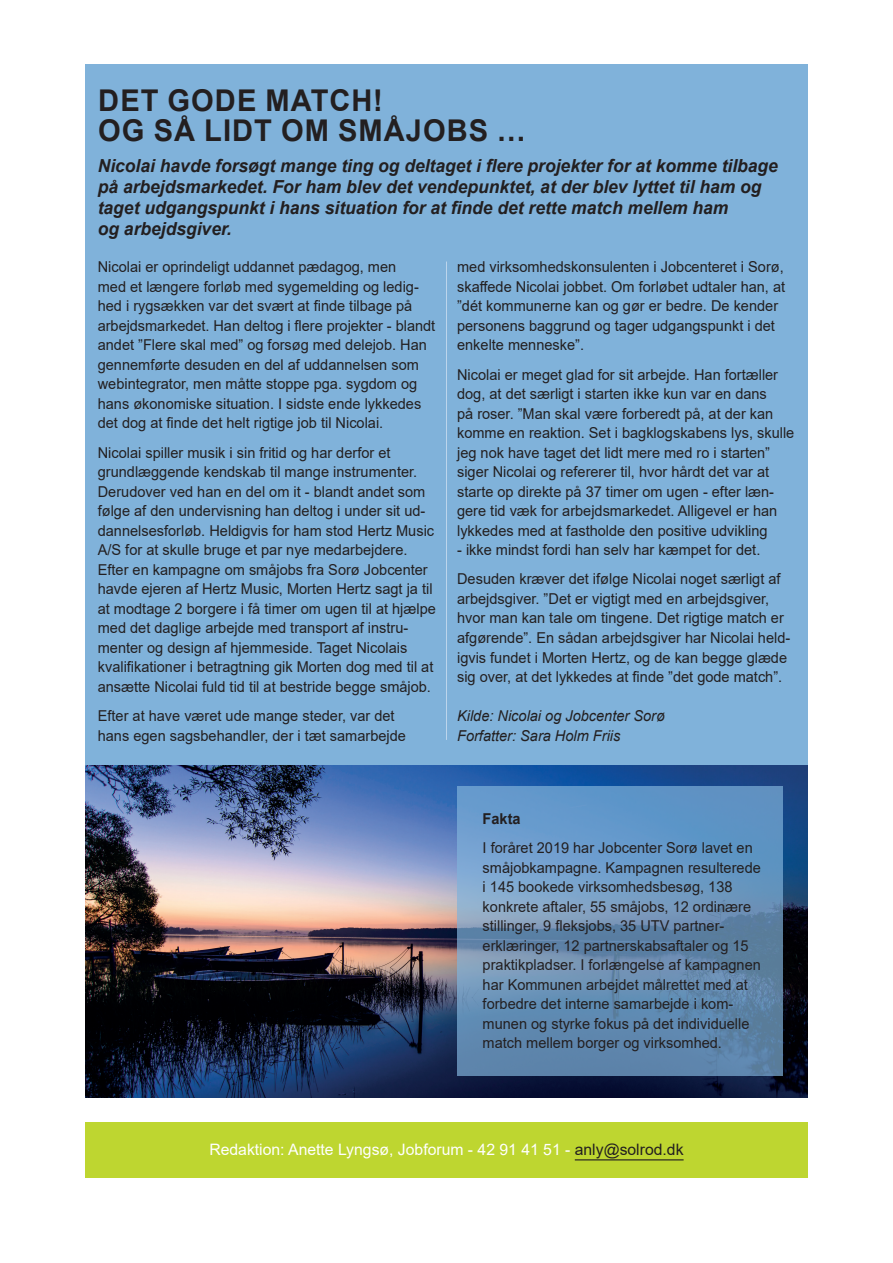
<style>
.page{position:relative;width:893px;height:1263px;background:#fff}
.page>*{position:absolute;margin:0;border:0;box-sizing:border-box;transform-origin:0 0}
.Overskrift_-_SORT{font:700 30px/30px "Arial";letter-spacing:.035em;color:#231f20}
.Underoverskift_-_SOR{font:italic 700 18px/21px "Arial";color:#231f20}
.t1{font:15.75px "Arial";color:#fff}
.Brødtekst_-_SORT{font:15px/19.5px "Arial";color:#231f20}
.Kildeangivelse_-_SOR{font:italic 15px "Arial";color:#231f20}
.Mellemrubrik_-_SORT{font:700 15px "Arial";color:#231f20}
.s1{color:#231f20}
</style>
<div class="page">
<div style="left:85px;top:64px;width:723px;height:185px;background:#80b2da"></div>
<div style="left:85px;top:249px;width:723px;height:516px;background:#80b2da"></div>
<img style="left:85px;top:765px;width:723px;height:332px">
<hr style="left:446px;top:261px;width:1px;height:479px;background:#bcd5ec">
<svg style="left:457px;top:787px;width:325px;height:289px;background:#6791b9"></svg>
<div style="left:85px;top:1123px;width:723px;height:55px;background:#bed630"></div>
<hr style="left:575px;top:1159px;width:109px;height:1px;background:#231f20">
<p class="Overskrift_-_SORT" style="left:98px;top:86px;width:429px">DET GODE MATCH!<br>OG SÅ LIDT OM SMÅJOBS …</p>
<p class="Underoverskift_-_SOR" style="left:98px;top:156px;width:682px">Nicolai havde forsøgt mange ting og deltaget i flere projekter for at komme tilbage på arbejdsmarkedet. For ham blev det vendepunktet, at der blev lyttet til ham og taget udgangspunkt i hans situation for at finde det rette match mellem ham<br>og arbejdsgiver.</p>
<p class="Brødtekst_-_SORT" style="left:98px;top:257px;width:339px">Nicolai er oprindeligt uddannet pædagog, men<br>med et længere forløb med sygemelding og ledig&shy;hed i rygsækken var det svært at finde tilbage på arbejdsmarkedet. Han deltog i flere projekter - blandt andet ”Flere skal med” og forsøg med delejob. Han gennemførte desuden en del af uddannelsen som webintegrator, men måtte stoppe pga. sygdom og hans økonomiske situation. I sidste ende lykkedes det dog at finde det helt rigtige job til Nicolai.</p>
<p class="Brødtekst_-_SORT" style="left:98px;top:443px;width:340px">Nicolai spiller musik i sin fritid og har derfor et grundlæggende kendskab til mange instrumenter.<br>Derudover ved han en del om it - blandt andet som følge af den undervisning han deltog i under sit ud&shy;dannelsesforløb. Heldigvis for ham stod Hertz Music A/S for at skulle bruge et par nye medarbejdere.<br>Efter en kampagne om småjobs fra Sorø Jobcenter havde ejeren af Hertz Music, Morten Hertz sagt ja til at modtage 2 borgere i få timer om ugen til at hjælpe med det daglige arbejde med transport af instru&shy;menter og design af hjemmeside. Taget Nicolais kvalifikationer i betragtning gik Morten dog med til at ansætte Nicolai fuld tid til at bestride begge småjob.</p>
<p class="Brødtekst_-_SORT" style="left:98px;top:706px;width:310px">Efter at have været ude mange steder, var det hans egen sagsbehandler, der i tæt samarbejde</p>
<p class="Brødtekst_-_SORT" style="left:457px;top:257px;width:330px">med virksomhedskonsulenten i Jobcenteret i Sorø, skaffede Nicolai jobbet. Om forløbet udtaler han, at ”dét kommunerne kan og gør er bedre. De kender personens baggrund og tager udgangspunkt i det enkelte menneske”.</p>
<p class="Brødtekst_-_SORT" style="left:457px;top:365px;width:339px">Nicolai er meget glad for sit arbejde. Han fortæller dog, at det særligt i starten ikke kun var en dans<br>på roser. ”Man skal være forberedt på, at der kan komme en reaktion. Set i bagklogskabens lys, skulle jeg nok have taget det lidt mere med ro i starten” siger Nicolai og refererer til, hvor hårdt det var at starte op direkte på 37 timer om ugen - efter læn&shy;gere tid væk for arbejdsmarkedet. Alligevel er han lykkedes med at fastholde den positive udvikling</p>
<p class="Brødtekst_-_SORT" style="left:457px;top:540px;width:305px">- ikke mindst fordi han selv har kæmpet for det.</p>
<p class="Brødtekst_-_SORT" style="left:457px;top:569px;width:335px">Desuden kræver det ifølge Nicolai noget særligt af arbejdsgiver. ”Det er vigtigt med en arbejdsgiver, hvor man kan tale om tingene. Det rigtige match er afgørende”. En sådan arbejdsgiver har Nicolai held&shy;igvis fundet i Morten Hertz, og de kan begge glæde sig over, at det lykkedes at finde ”det gode match”.</p>
<p class="Kildeangivelse_-_SOR" style="left:457px;top:706px;width:209px">Kilde: Nicolai og Jobcenter Sorø</p>
<p class="Kildeangivelse_-_SOR" style="left:457px;top:725px;width:165px">Forfatter: Sara Holm Friis</p>
<p class="Mellemrubrik_-_SORT" style="left:483px;top:808px;width:40px">Fakta</p>
<p class="Brødtekst_-_SORT" style="left:483px;top:838px;width:280px">I foråret 2019 har Jobcenter Sorø lavet en småjobkampagne. Kampagnen resulterede i 145 bookede virksomhedsbesøg, 138 konkrete aftaler, 55 småjobs, 12 ordinære stillinger, 9 fleksjobs, 35 UTV partner&shy;erklæringer, 12 partnerskabsaftaler og 15 praktikpladser. I forlængelse af kampagnen har Kommunen arbejdet målrettet med at forbedre det interne samarbejde i kom&shy;munen og styrke fokus på det individuelle match mellem borger og virksomhed.</p>
<p class="t1" style="left:209px;top:1139px;width:476px">Redaktion: Anette Lyngsø, Jobforum - 42 91 41 51 - <span class="s1">anly@solrod.dk</span></p>
</div>
